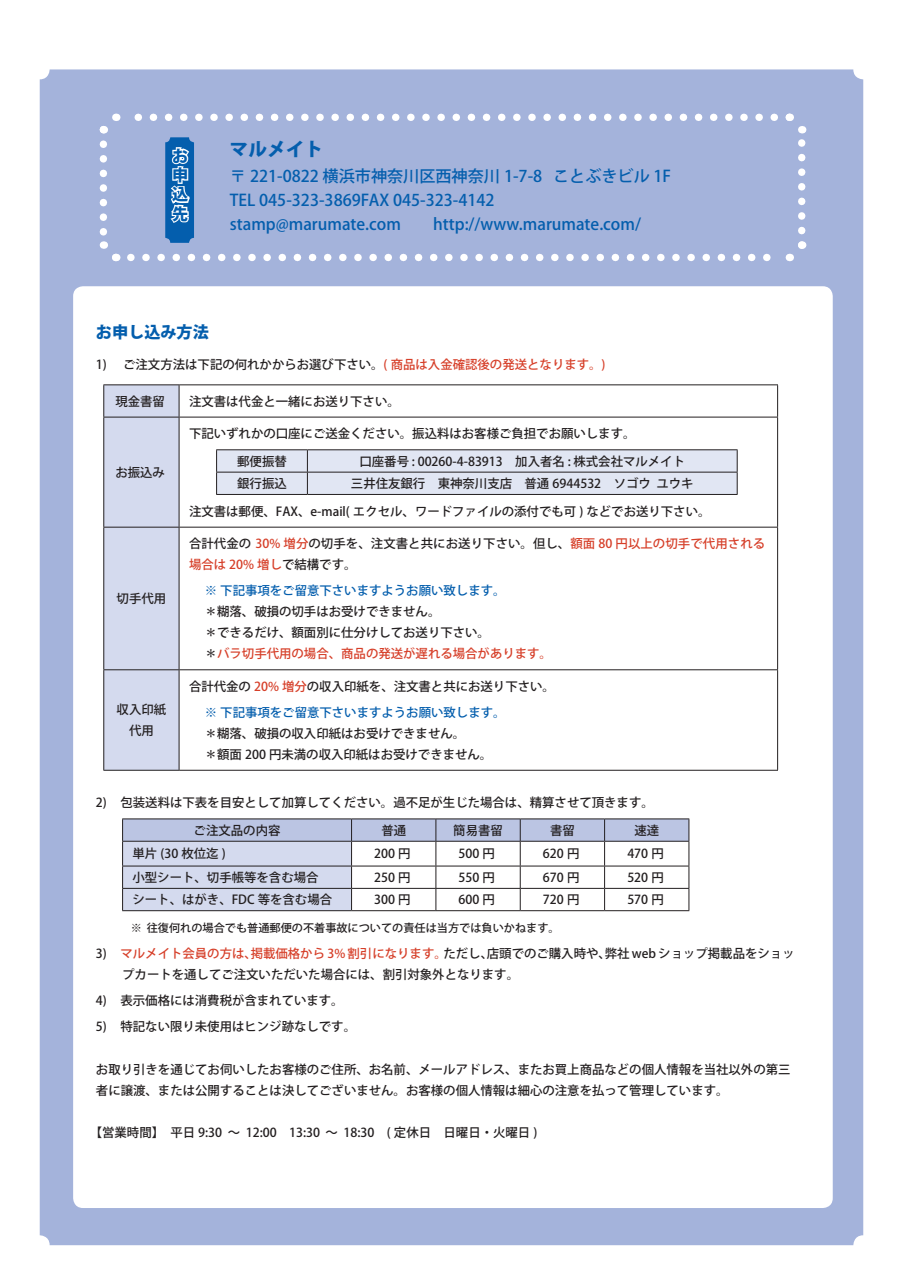
<style>
.page{position:relative;width:903px;height:1275px;background:#fff}
.page>*{position:absolute;margin:0;border:0;box-sizing:border-box;transform-origin:0 0}
.t1{font:800 18.55px "Koz Go Pro";color:#045ead}
.t2{font:500 16.1px "Koz Go Pro";color:#045ead}
.t3{font:800 16.1px/19.4px "Koz Go Pro";color:#045ead;text-align:justify}
.本文{font:500 12.42px/21px "Koz Go Pro";color:#231f20}
.t4{font:500 12.42px "Koz Go Pro";color:#045ead}
.t5{font:500 12.42px "Koz Go Pro";color:#d63f29}
.本文-2{font:500 11.2px "Koz Go Pro";color:#231f20}
.s1{color:#d63f29}
.s2{color:#231f20}
</style>
<div class="page">
<div style="left:40px;top:69px;width:823px;height:1176px;background:#a4b3db;border-radius:10px"></div>
<svg style="left:131px;top:254px;width:640px;height:7px"></svg>
<svg style="left:134px;top:114px;width:640px;height:7px"></svg>
<svg style="left:99px;top:144px;width:22px;height:118px"></svg>
<svg style="left:788px;top:241px;width:19px;height:21px"></svg>
<svg style="left:785px;top:113px;width:22px;height:118px"></svg>
<svg style="left:99px;top:113px;width:18px;height:21px"></svg>
<div style="left:73px;top:286px;width:760px;height:922px;background:#fff;border-radius:10px"></div>
<hr style="left:122px;top:818px;width:229px;height:1px;background:#231f20">
<hr style="left:352px;top:818px;width:84px;height:1px;background:#231f20">
<hr style="left:436px;top:818px;width:84px;height:1px;background:#231f20">
<hr style="left:520px;top:818px;width:84px;height:1px;background:#231f20">
<hr style="left:604px;top:818px;width:85px;height:1px;background:#231f20">
<svg style="left:122px;top:819px;width:567px;height:92px"></svg>
<hr style="left:122px;top:910px;width:229px;height:1px;background:#231f20">
<hr style="left:352px;top:910px;width:84px;height:1px;background:#231f20">
<hr style="left:436px;top:910px;width:84px;height:1px;background:#231f20">
<hr style="left:520px;top:910px;width:84px;height:1px;background:#231f20">
<hr style="left:604px;top:910px;width:85px;height:1px;background:#231f20">
<div style="left:165px;top:137px;width:29px;height:106px;background:#045ead;border-radius:5px"></div>
<svg style="left:170px;top:147px;width:20px;height:76px"></svg>
<div style="left:104px;top:385px;width:75px;height:385px;background:#d4daee"></div>
<hr style="left:103px;top:384px;width:76px;height:1px;background:#231f20">
<hr style="left:103px;top:385px;width:1px;height:32px;background:#231f20">
<hr style="left:179px;top:384px;width:599px;height:1px;background:#231f20">
<hr style="left:179px;top:385px;width:1px;height:32px;background:#231f20">
<hr style="left:777px;top:385px;width:1px;height:32px;background:#231f20">
<hr style="left:103px;top:417px;width:76px;height:1px;background:#231f20">
<hr style="left:103px;top:417px;width:1px;height:110px;background:#231f20">
<hr style="left:179px;top:417px;width:599px;height:1px;background:#231f20">
<hr style="left:179px;top:417px;width:1px;height:110px;background:#231f20">
<hr style="left:777px;top:417px;width:1px;height:110px;background:#231f20">
<hr style="left:103px;top:527px;width:76px;height:1px;background:#231f20">
<hr style="left:103px;top:527px;width:1px;height:142px;background:#231f20">
<hr style="left:179px;top:527px;width:599px;height:1px;background:#231f20">
<hr style="left:179px;top:527px;width:1px;height:142px;background:#231f20">
<hr style="left:777px;top:527px;width:1px;height:142px;background:#231f20">
<hr style="left:103px;top:669px;width:76px;height:1px;background:#231f20">
<hr style="left:103px;top:670px;width:1px;height:100px;background:#231f20">
<hr style="left:179px;top:669px;width:599px;height:1px;background:#231f20">
<hr style="left:179px;top:670px;width:1px;height:100px;background:#231f20">
<hr style="left:777px;top:670px;width:1px;height:100px;background:#231f20">
<hr style="left:103px;top:770px;width:76px;height:1px;background:#231f20">
<hr style="left:179px;top:770px;width:599px;height:1px;background:#231f20">
<hr style="left:216px;top:449px;width:91px;height:1px;background:#231f20">
<hr style="left:307px;top:449px;width:430px;height:1px;background:#231f20">
<svg style="left:216px;top:450px;width:522px;height:44px;background:#dadeeb"></svg>
<hr style="left:216px;top:494px;width:91px;height:1px;background:#231f20">
<hr style="left:307px;top:494px;width:430px;height:1px;background:#231f20">
<p class="t3" style="left:172px;top:147px;width:17px">お申込先</p>
<p class="t1" style="left:230px;top:137px;width:95px">マルメイト</p>
<p class="t2" style="left:230px;top:166px;width:443px">〒 221-0822 横浜市神奈川区西神奈川 1-7-8 ことぶきビル 1F</p>
<p class="t2" style="left:230px;top:190px;width:266px">TEL 045-323-3869FAX 045-323-4142</p>
<p class="t2" style="left:230px;top:214px;width:412px">stamp@marumate.com　　http://www.marumate.com/</p>
<p class="t3" style="left:96px;top:324px;width:114px">お申し込み方法</p>
<p class="本文" style="left:96px;top:355px;width:511px">1) ご注文方法は下記の何れかからお選び下さい。<span class="s1">( 商品は入金確認後の発送となります。)</span></p>
<p class="本文" style="left:115px;top:391px;width:51px">現金書留</p>
<p class="本文" style="left:189px;top:391px;width:212px">注文書は代金と一緒にお送り下さい。</p>
<p class="本文" style="left:115px;top:462px;width:51px">お振込み</p>
<p class="本文" style="left:117px;top:589px;width:51px">切手代用</p>
<p class="本文" style="left:117px;top:700px;width:51px;text-align:center">収入印紙代用</p>
<p class="本文" style="left:189px;top:423px;width:448px">下記いずれかの口座にご送金ください。振込料はお客様ご負担でお願いします。</p>
<p class="本文" style="left:237px;top:451px;width:51px">郵便振替</p>
<p class="本文" style="left:359px;top:451px;width:327px">口座番号 : 00260-4-83913 加入者名 : 株式会社マルメイト</p>
<p class="本文" style="left:237px;top:474px;width:51px">銀行振込</p>
<p class="本文" style="left:351px;top:474px;width:344px">三井住友銀行 東神奈川支店 普通 6944532 ソゴウ ユウキ</p>
<p class="本文" style="left:189px;top:501px;width:523px">注文書は郵便、FAX、e-mail( エクセル、ワードファイルの添付でも可 ) などでお送り下さい。</p>
<p class="本文" style="left:189px;top:534px;width:578px">合計代金の <span class="s1">30% 増分</span>の切手を、注文書と共にお送り下さい。但し、<span class="s1">額面 80 円以上の切手で代用される場合は 20% 増し</span>で結構です。</p>
<p class="t4" style="left:205px;top:583px;width:302px">※ 下記事項をご留意下さいますようお願い致します。</p>
<p class="本文" style="left:205px;top:602px;width:237px">＊糊落、破損の切手はお受けできません。</p>
<p class="本文" style="left:205px;top:623px;width:287px">＊できるだけ、額面別に仕分けしてお送り下さい。</p>
<p class="t5" style="left:205px;top:646px;width:349px"><span class="s2">＊</span>バラ切手代用の場合、商品の発送が遅れる場合があります。</p>
<p class="本文" style="left:189px;top:676px;width:367px">合計代金の <span class="s1">20% 増分</span>の収入印紙を、注文書と共にお送り下さい。</p>
<p class="t4" style="left:205px;top:704px;width:302px">※ 下記事項をご留意下さいますようお願い致します。</p>
<p class="本文" style="left:205px;top:723px;width:262px">＊糊落、破損の収入印紙はお受けできません。</p>
<p class="本文" style="left:205px;top:744px;width:289px">＊額面 200 円未満の収入印紙はお受けできません。</p>
<p class="本文" style="left:96px;top:793px;width:559px">2) 包装送料は下表を目安として加算してください。過不足が生じた場合は、精算させて頂きます。</p>
<p class="本文" style="left:194px;top:820px;width:88px">ご注文品の内容</p>
<p class="本文" style="left:381px;top:820px;width:26px">普通</p>
<p class="本文" style="left:453px;top:820px;width:51px">簡易書留</p>
<p class="本文" style="left:550px;top:820px;width:26px">書留</p>
<p class="本文" style="left:634px;top:820px;width:26px">速達</p>
<p class="本文" style="left:132px;top:844px;width:95px">単片 (30 枚位迄 )</p>
<p class="本文" style="left:374px;top:844px;width:38px">200 円</p>
<p class="本文" style="left:459px;top:844px;width:38px">500 円</p>
<p class="本文" style="left:543px;top:844px;width:38px">620 円</p>
<p class="本文" style="left:627px;top:844px;width:38px">470 円</p>
<p class="本文" style="left:132px;top:867px;width:188px">小型シート、切手帳等を含む場合</p>
<p class="本文" style="left:374px;top:867px;width:38px">250 円</p>
<p class="本文" style="left:459px;top:867px;width:38px">550 円</p>
<p class="本文" style="left:543px;top:867px;width:38px">670 円</p>
<p class="本文" style="left:627px;top:867px;width:38px">520 円</p>
<p class="本文" style="left:132px;top:890px;width:201px">シート、はがき、FDC 等を含む場合</p>
<p class="本文" style="left:374px;top:890px;width:38px">300 円</p>
<p class="本文" style="left:459px;top:890px;width:38px">600 円</p>
<p class="本文" style="left:543px;top:890px;width:38px">720 円</p>
<p class="本文" style="left:627px;top:890px;width:38px">570 円</p>
<p class="本文-2" style="left:131px;top:920px;width:430px">※ 往復何れの場合でも普通郵便の不着事故についての責任は当方では負いかねます。</p>
<p class="本文" style="left:122px;top:944px;width:674px;text-indent:-26px">3) <span class="s1">マルメイト会員の方は、掲載価格から 3% 割引になります。</span>ただし、店頭でのご購入時や、弊社 web ショップ掲載品をショップカートを通してご注文いただいた場合には、割引対象外となります。</p>
<p class="本文" style="left:96px;top:991px;width:249px">4) 表示価格には消費税が含まれています。</p>
<p class="本文" style="left:96px;top:1017px;width:262px">5) 特記ない限り未使用はヒンジ跡なしです。</p>
<p class="本文" style="left:96px;top:1059px;width:696px">お取り引きを通じてお伺いしたお客様のご住所、お名前、メールアドレス、またお買上商品などの個人情報を当社以外の第三</p>
<p class="本文" style="left:96px;top:1080px;width:634px">者に譲渡、または公開することは決してございません。お客様の個人情報は細心の注意を払って管理しています。</p>
<p class="本文" style="left:90px;top:1122px;width:449px">【営業時間】　平日 9:30 〜 12:00　13:30 〜 18:30　( 定休日　日曜日・火曜日 )</p>
</div>
